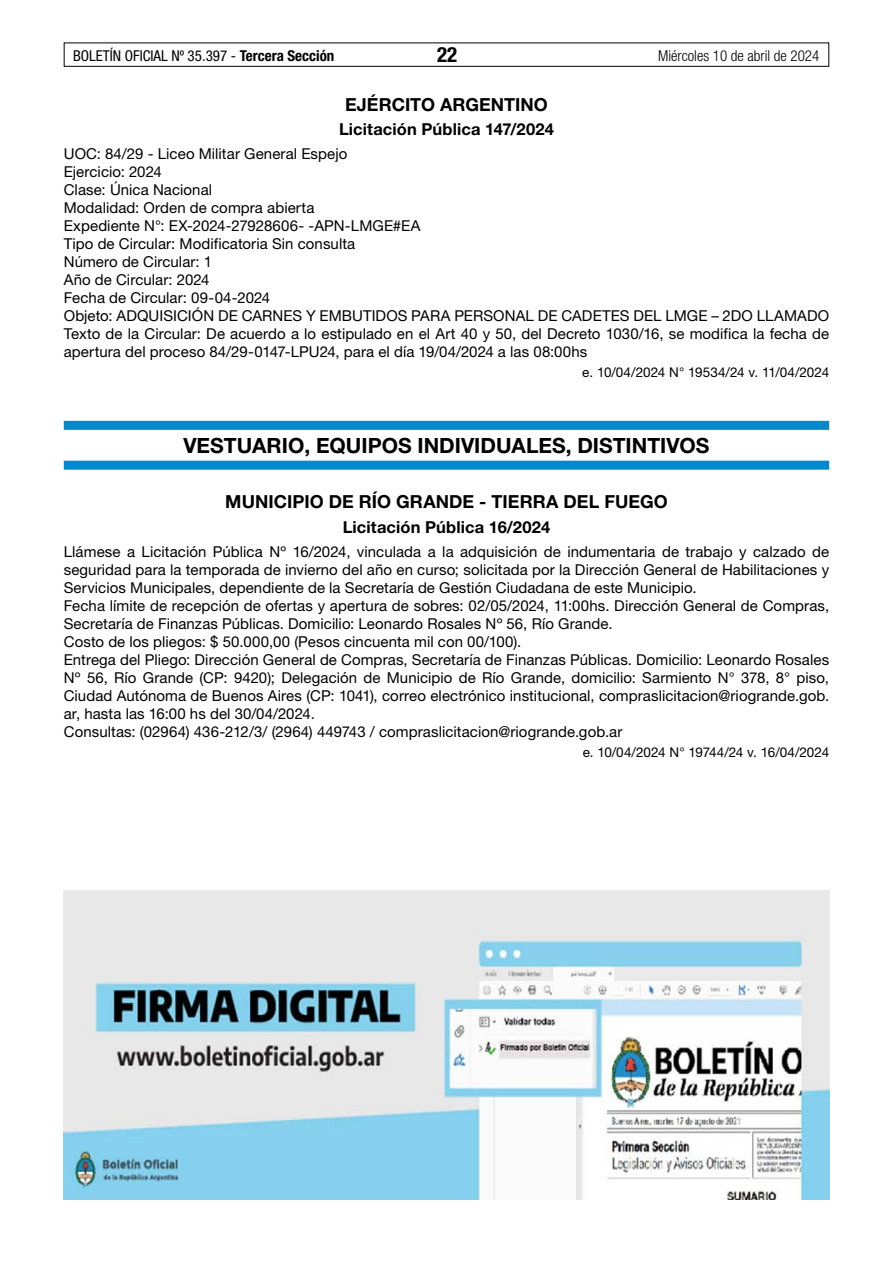
<style>
.page{position:relative;width:893px;height:1263px;background:#fff}
.page>*{position:absolute;margin:0;border:0;box-sizing:border-box;transform-origin:0 0}
.t1{font:700 21px "Helvetica Neue LT Std";color:#000}
.t2{font:700 condensed 21px "Helvetica Neue LT Std";color:#000}
.t3{font:700 18px "Helvetica Neue LT Std";letter-spacing:.005em;color:#000}
.t4{font:700 16.5px "Helvetica Neue LT Std";letter-spacing:.01em;color:#000}
.t5{font:15px/18px "Helvetica Neue LT Std";letter-spacing:.005em;color:#000}
.t6{font:condensed 15px "Helvetica Neue LT Std";color:#000}
.t7{font:300 condensed 15px "Helvetica Neue LT Std";color:#000}
.t8{font:13.5px "Helvetica Neue LT Std";letter-spacing:-.005em;color:#000}
.s1{font-weight:700}
</style>
<div class="page">
<div style="left:64px;top:43px;width:765px;height:24px;border:1px solid #000"></div>
<div style="left:64px;top:421px;width:765px;height:9px;background:#0089cf"></div>
<div style="left:64px;top:461px;width:765px;height:9px;background:#0089cf"></div>
<img style="left:64px;top:891px;width:765px;height:308px">
<p class="t6" style="left:73px;top:47px;width:263px">BOLETÍN OFICIAL Nº 35.397 - <span class="s1">Tercera Sección</span></p>
<h1 class="t2" style="left:437px;top:42px;width:22px">22</h1>
<p class="t7" style="left:658px;top:47px;width:163px">Miércoles 10 de abril de 2024</p>
<p class="t3" style="left:345px;top:93px;width:204px">EJÉRCITO ARGENTINO</p>
<p class="t4" style="left:339px;top:119px;width:216px">Licitación Pública 147/2024</p>
<p class="t5" style="left:64px;top:145px;width:767px">UOC: 84/29 - Liceo Militar General Espejo<br>Ejercicio: 2024<br>Clase: Única Nacional<br>Modalidad: Orden de compra abierta<br>Expediente N°: EX-2024-27928606- -APN-LMGE#EA<br>Tipo de Circular: Modificatoria Sin consulta<br>Número de Circular: 1<br>Año de Circular: 2024<br>Fecha de Circular: 09-04-2024<br>Objeto: ADQUISICIÓN DE CARNES Y EMBUTIDOS PARA PERSONAL DE CADETES DEL LMGE – 2DO LLAMADO Texto de la Circular: De acuerdo a lo estipulado en el Art 40 y 50, del Decreto 1030/16, se modifica la fecha de apertura del proceso 84/29-0147-LPU24, para el día 19/04/2024 a las 08:00hs</p>
<p class="t8" style="left:582px;top:364px;width:248px">e. 10/04/2024 N° 19534/24 v. 11/04/2024</p>
<h1 class="t1" style="left:183px;top:433px;width:528px">VESTUARIO, EQUIPOS INDIVIDUALES, DISTINTIVOS</h1>
<p class="t3" style="left:225px;top:491px;width:444px">MUNICIPIO DE RÍO GRANDE - TIERRA DEL FUEGO</p>
<p class="t4" style="left:343px;top:516px;width:209px">Licitación Pública 16/2024</p>
<p class="t5" style="left:64px;top:542px;width:767px">Llámese a Licitación Pública Nº 16/2024, vinculada a la adquisición de indumentaria de trabajo y calzado de seguridad para la temporada de invierno del año en curso; solicitada por la Dirección General de Habilitaciones y Servicios Municipales, dependiente de la Secretaría de Gestión Ciudadana de este Municipio.<br>Fecha límite de recepción de ofertas y apertura de sobres: 02/05/2024, 11:00hs. Dirección General de Compras, Secretaría de Finanzas Públicas. Domicilio: Leonardo Rosales Nº 56, Río Grande.<br>Costo de los pliegos: $ 50.000,00 (Pesos cincuenta mil con 00/100).<br>Entrega del Pliego: Dirección General de Compras, Secretaría de Finanzas Públicas. Domicilio: Leonardo Rosales Nº 56, Río Grande (CP: 9420); Delegación de Municipio de Río Grande, domicilio: Sarmiento N° 378, 8° piso, Ciudad Autónoma de Buenos Aires (CP: 1041), correo electrónico institucional, compraslicitacion@riogrande.gob. ar, hasta las 16:00 hs del 30/04/2024.<br>Consultas: (02964) 436-212/3/ (2964) 449743 / compraslicitacion@riogrande.gob.ar</p>
<p class="t8" style="left:583px;top:744px;width:248px">e. 10/04/2024 N° 19744/24 v. 16/04/2024</p>
</div>
